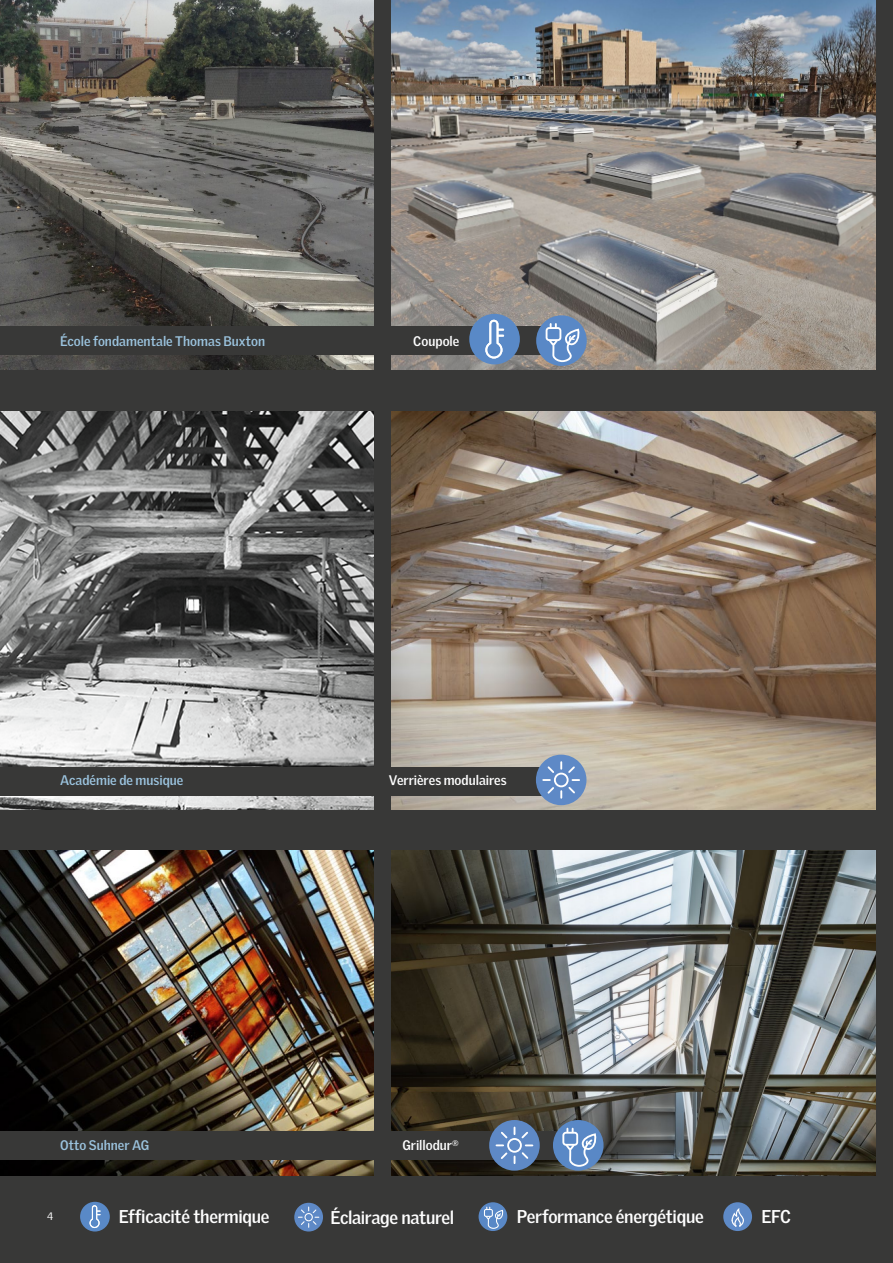
<style>
.page{position:relative;width:893px;height:1263px;background:#383837}
.page>*{position:absolute;margin:0;border:0;box-sizing:border-box;transform-origin:0 0}
.VDS_body{font:700 18px "Velux Gothic";letter-spacing:-.02em;color:#fff}
.ABC_REF_Copy{font:700 13.5px "Velux Gothic";color:#9bc3de}
.ABC_REF_Copy-2{font:700 13.5px "Velux Gothic";color:#fff}
.t1{font:10.5px "Velux Gothic";color:#fff}
</style>
<div class="page">
<img style="left:0;top:0;width:373px;height:370px">
<div style="left:80px;top:1202px;width:30px;height:29px;background:#5989c7;border-radius:50%"></div>
<svg style="left:90px;top:1205px;width:11px;height:23px"></svg>
<img style="left:391px;top:0;width:484px;height:370px">
<img style="left:0;top:850px;width:373px;height:325px">
<img style="left:391px;top:850px;width:484px;height:325px">
<div style="left:294px;top:1203px;width:29px;height:28px;background:#5e89c6;border-radius:50%"></div>
<svg style="left:298px;top:1207px;width:21px;height:20px"></svg>
<div style="left:304px;top:1213px;width:9px;height:8px;border:1px solid #fff;border-radius:50%"></div>
<div style="left:479px;top:1202px;width:28px;height:29px;background:#5988c6;border-radius:50%"></div>
<div style="left:484px;top:1209px;width:9px;height:8px;border:1px solid #fff"></div>
<svg style="left:485px;top:1207px;width:19px;height:22px"></svg>
<div style="left:723px;top:1202px;width:29px;height:29px;background:#5e8ac7;border-radius:50%"></div>
<svg style="left:732px;top:1208px;width:12px;height:18px"></svg>
<div style="left:0;top:326px;width:578px;height:29px;background:#383837"></div>
<div style="left:0;top:1131px;width:593px;height:28px;background:#383837"></div>
<img style="left:391px;top:411px;width:484px;height:398px">
<img style="left:0;top:411px;width:373px;height:398px">
<div style="left:0;top:767px;width:578px;height:28px;background:#383837"></div>
<div style="left:553px;top:1120px;width:51px;height:50px;background:#5988c6;border-radius:50%"></div>
<div style="left:562px;top:1132px;width:16px;height:14px;border:2px solid #fff;border-radius:3px"></div>
<svg style="left:564px;top:1128px;width:33px;height:43px"></svg>
<div style="left:489px;top:1120px;width:51px;height:50px;background:#5e89c6;border-radius:50%"></div>
<svg style="left:496px;top:1127px;width:36px;height:36px"></svg>
<div style="left:507px;top:1138px;width:15px;height:15px;border:2px solid #fff;border-radius:50%"></div>
<div style="left:469px;top:314px;width:51px;height:50px;background:#5989c7;border-radius:50%"></div>
<svg style="left:485px;top:320px;width:19px;height:38px"></svg>
<div style="left:536px;top:315px;width:51px;height:51px;background:#5988c6;border-radius:50%"></div>
<div style="left:546px;top:327px;width:15px;height:14px;border:2px solid #fff;border-radius:3px"></div>
<svg style="left:547px;top:324px;width:33px;height:42px"></svg>
<div style="left:536px;top:755px;width:50px;height:50px;background:#5e89c6;border-radius:50%"></div>
<svg style="left:543px;top:762px;width:36px;height:36px"></svg>
<div style="left:554px;top:773px;width:15px;height:14px;border:2px solid #fff;border-radius:50%"></div>
<p class="ABC_REF_Copy" style="left:60px;top:333px;width:207px">École fondamentale Thomas Buxton</p>
<p class="ABC_REF_Copy-2" style="left:413px;top:333px;width:48px">Coupole</p>
<p class="ABC_REF_Copy" style="left:60px;top:772px;width:125px">Académie de musique</p>
<p class="ABC_REF_Copy-2" style="left:389px;top:772px;width:119px">Verrières modulaires</p>
<p class="ABC_REF_Copy" style="left:60px;top:1137px;width:91px">Otto Suhner AG</p>
<p class="ABC_REF_Copy-2" style="left:402px;top:1137px;width:58px">Grillodur<sup>®</sup></p>
<p class="t1" style="left:47px;top:1210px;width:8px">4</p>
<p class="VDS_body" style="left:119px;top:1206px;width:152px">Efficacité thermique</p>
<p class="VDS_body" style="left:330px;top:1206px;width:126px">Éclairage naturel</p>
<p class="VDS_body" style="left:517px;top:1206px;width:189px">Performance énergétique</p>
<p class="VDS_body" style="left:762px;top:1206px;width:31px">EFC</p>
</div>
